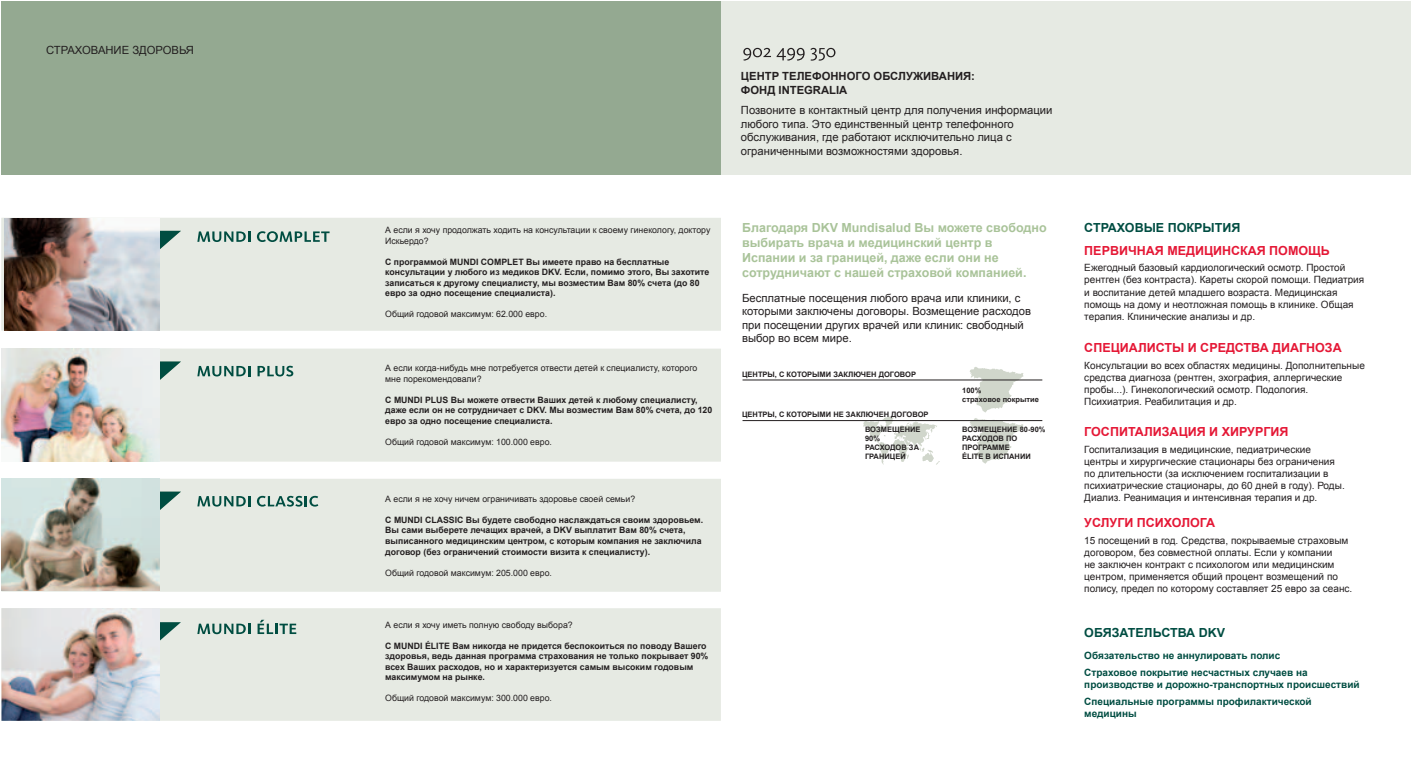
<style>
.page{position:relative;width:1411px;height:766px;background:#fff}
.page>*{position:absolute;margin:0;border:0;box-sizing:border-box;transform-origin:0 0}
.t1{font:700 12.5px/15px "Arial";color:#a9c399}
.t2{font:700 12.5px "Arial";color:#e51836}
.t3{font:700 12.5px "Arial";color:#004d42}
.t4{font:11.25px/13.5px "Arial";color:#231f20}
.t5{font:700 11.25px/13.5px "Arial";color:#231f20}
.t6{font:10px/12px "Arial";color:#231f20}
.t7{font:700 10px/17.4px "Arial";color:#004d42}
.t8{font:700 8.75px/10.5px "Arial";color:#231f20}
.t9{font:8.75px/10.5px "Arial";color:#231f20}
.t10{font:700 7.5px/9px "Arial";color:#231f20}
</style>
<div class="page">
<div style="left:1px;top:608px;width:720px;height:112px;background:#e6eae3"></div>
<svg style="left:160px;top:622px;width:21px;height:19px"></svg>
<img style="left:1px;top:608px;width:159px;height:112px">
<div style="left:1px;top:348px;width:720px;height:113px;background:#e6eae3"></div>
<div style="left:1px;top:478px;width:720px;height:113px;background:#e6eae3"></div>
<div style="left:1px;top:218px;width:720px;height:112px;background:#e6eae3"></div>
<svg style="left:160px;top:231px;width:21px;height:18px"></svg>
<svg style="left:160px;top:361px;width:21px;height:19px"></svg>
<svg style="left:160px;top:491px;width:21px;height:19px"></svg>
<div style="left:2px;top:1px;width:1408px;height:174px;background:#94a991"></div>
<div style="left:721px;top:1px;width:689px;height:174px;background:#e6eae3"></div>
<svg style="left:743px;top:48px;width:61px;height:13px"></svg>
<svg style="left:810px;top:48px;width:25px;height:13px"></svg>
<svg style="left:863px;top:416px;width:76px;height:48px"></svg>
<svg style="left:969px;top:367px;width:55px;height:96px"></svg>
<hr style="left:742px;top:420px;width:300px;height:1px;background:#231f20">
<hr style="left:742px;top:379px;width:300px;height:1px;background:#231f20">
<img style="left:4px;top:218px;width:156px;height:112px">
<img style="left:1px;top:348px;width:159px;height:113px">
<img style="left:2px;top:478px;width:158px;height:112px">
<svg style="left:197px;top:231px;width:53px;height:11px"></svg>
<svg style="left:257px;top:231px;width:72px;height:11px"></svg>
<svg style="left:197px;top:366px;width:53px;height:10px"></svg>
<svg style="left:257px;top:365px;width:36px;height:11px"></svg>
<svg style="left:197px;top:496px;width:53px;height:10px"></svg>
<svg style="left:257px;top:495px;width:61px;height:11px"></svg>
<svg style="left:197px;top:623px;width:53px;height:11px"></svg>
<svg style="left:257px;top:619px;width:39px;height:15px"></svg>
<p class="t4" style="left:46px;top:44px;width:149px">СТРАХОВАНИЕ ЗДОРОВЬЯ</p>
<p class="t9" style="left:385px;top:225px;width:326px">А если я хочу продолжать ходить на консультации к своему гинекологу, доктору<br>Искьердо?</p>
<p class="t8" style="left:385px;top:256px;width:325px">С программой MUNDI COMPLET Вы имеете право на бесплатные консультации у любого из медиков DKV. Если, помимо этого, Вы захотите записаться к другому специалисту, мы возместим Вам 80% счета (до 80 евро за одно посещение специалиста).</p>
<p class="t9" style="left:385px;top:309px;width:163px">Общий годовой максимум: 62.000 евро.</p>
<p class="t9" style="left:385px;top:363px;width:313px">А если когда-нибудь мне потребуется отвести детей к специалисту, которого мне порекомендовали?</p>
<p class="t8" style="left:385px;top:394px;width:328px">С MUNDI PLUS Вы можете отвести Ваших детей к любому специалисту, даже если он не сотрудничает с DKV. Мы возместим Вам 80% счета, до 120 евро за одно посещение специалиста.</p>
<p class="t9" style="left:385px;top:436px;width:168px">Общий годовой максимум: 100.000 евро.</p>
<p class="t9" style="left:385px;top:493px;width:251px">А если я не хочу ничем ограничивать здоровье своей семьи?</p>
<p class="t8" style="left:385px;top:514px;width:319px">С MUNDI CLASSIC Вы будете свободно наслаждаться своим здоровьем.<br>Вы сами выберете лечащих врачей, а DKV выплатит Вам 80% счета, выписанного медицинским центром, с которым компания не заключила договор (без ограничений стоимости визита к специалисту).</p>
<p class="t9" style="left:385px;top:567px;width:168px">Общий годовой максимум: 205.000 евро.</p>
<p class="t9" style="left:385px;top:619px;width:189px">А если я хочу иметь полную свободу выбора?</p>
<p class="t8" style="left:385px;top:640px;width:324px">С MUNDI ÉLITE Вам никогда не придется беспокоиться по поводу Вашего здоровья, ведь данная программа страхования не только покрывает 90% всех Ваших расходов, но и характеризуется самым высоким годовым максимумом на рынке.</p>
<p class="t9" style="left:385px;top:692px;width:168px">Общий годовой максимум: 300.000 евро.</p>
<p class="t5" style="left:741px;top:69px;width:235px">ЦЕНТР ТЕЛЕФОННОГО ОБСЛУЖИВАНИЯ:<br>ФОНД INTEGRALIA</p>
<p class="t4" style="left:741px;top:103px;width:313px">Позвоните в контактный центр для получения информации любого типа. Это единственный центр телефонного обслуживания, где работают исключительно лица с ограниченными возможностями здоровья.</p>
<p class="t1" style="left:742px;top:220px;width:306px">Благодаря DKV Mundisalud Вы можете свободно выбирать врача и медицинский центр в Испании и за границей, даже если они не сотрудничают с нашей страховой компанией.</p>
<p class="t4" style="left:742px;top:291px;width:290px">Бесплатные посещения любого врача или клиники, с которыми заключены договоры. Возмещение расходов при посещении других врачей или клиник: свободный выбор во всем мире.</p>
<p class="t10" style="left:742px;top:370px;width:175px">ЦЕНТРЫ, С КОТОРЫМИ ЗАКЛЮЧЕН ДОГОВОР</p>
<p class="t10" style="left:962px;top:385px;width:78px">100%<br>страховое покрытие</p>
<p class="t10" style="left:865px;top:407px;width:65px;line-height:14.5px;text-indent:-123px">ЦЕНТРЫ, С КОТОРЫМИ НЕ ЗАКЛЮЧЕН ДОГОВОР<br>ВОЗМЕЩЕНИЕ</p>
<p class="t10" style="left:865px;top:433px;width:56px">90%<br>РАСХОДОВ ЗА<br>ГРАНИЦЕЙ</p>
<p class="t10" style="left:962px;top:424px;width:85px">ВОЗМЕЩЕНИЕ 80-90%<br>РАСХОДОВ ПО<br>ПРОГРАММЕ<br>ÉLITE В ИСПАНИИ</p>
<p class="t3" style="left:1084px;top:220px;width:157px">СТРАХОВЫЕ ПОКРЫТИЯ</p>
<p class="t2" style="left:1084px;top:243px;width:247px">ПЕРВИЧНАЯ МЕДИЦИНСКАЯ ПОМОЩЬ</p>
<p class="t6" style="left:1084px;top:262px;width:281px">Ежегодный базовый кардиологический осмотр. Простой рентген (без контраста). Кареты скорой помощи. Педиатрия и воспитание детей младшего возраста. Медицинская помощь на дому и неотложная помощь в клинике. Общая терапия. Клинические анализы и др.</p>
<p class="t2" style="left:1084px;top:341px;width:259px">СПЕЦИАЛИСТЫ И СРЕДСТВА ДИАГНОЗА</p>
<p class="t6" style="left:1084px;top:359px;width:282px">Консультации во всех областях медицины. Дополнительные средства диагноза (рентген, эхография, аллергические пробы...). Гинекологический осмотр. Подология.<br>Психиатрия. Реабилитация и др.</p>
<p class="t2" style="left:1084px;top:424px;width:205px">ГОСПИТАЛИЗАЦИЯ И ХИРУРГИЯ</p>
<p class="t6" style="left:1084px;top:443px;width:262px">Госпитализация в медицинские, педиатрические центры и хирургические стационары без ограничения по длительности (за исключением госпитализации в психиатрические стационары, до 60 дней в году). Роды.<br>Диализ. Реанимация и интенсивная терапия и др.</p>
<p class="t2" style="left:1084px;top:515px;width:132px">УСЛУГИ ПСИХОЛОГА</p>
<p class="t6" style="left:1084px;top:534px;width:269px">15 посещений в год. Средства, покрываемые страховым договором, без совместной оплаты. Если у компании<br>не заключен контракт с психологом или медицинским центром, применяется общий процент возмещений по полису, предел по которому составляет 25 евро за сеанс.</p>
<p class="t3" style="left:1084px;top:625px;width:142px">ОБЯЗАТЕЛЬСТВА DKV</p>
<p class="t7" style="left:1084px;top:646px;width:225px">Обязательство не аннулировать полис<br>Страховое покрытие несчастных случаев на</p>
<p class="t7" style="left:1084px;top:675px;width:277px">производстве и дорожно-транспортных происшествий<br>Специальные программы профилактической</p>
<p class="t7" style="left:1084px;top:705px;width:54px">медицины</p>
</div>
